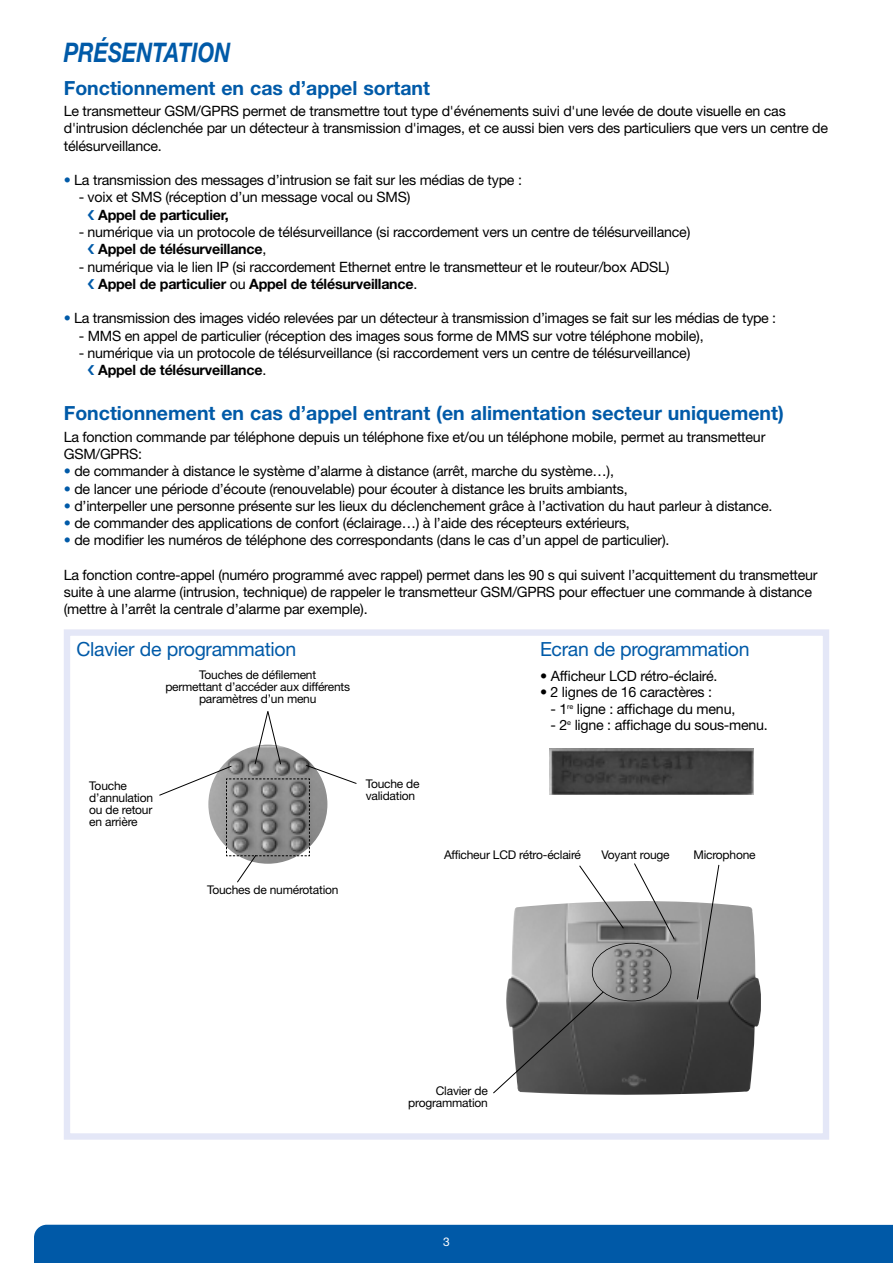
<style>
.page{position:relative;width:893px;height:1263px;background:#fff}
.page>*{position:absolute;margin:0;border:0;box-sizing:border-box;transform-origin:0 0}
.t1{font:italic 700 27px "Helvetica Neue LT Com";color:#005aa8;scale:.8 1}
.t2{font:700 19.5px "Helvetica Neue LT Com";color:#005aa8}
.t3{font:19.5px "Helvetica Neue LT Com";letter-spacing:-.015em;color:#005aa8}
.t4{font:14.25px/17.2px "Helvetica Neue LT Com";letter-spacing:-.015em;color:#000}
.t5{font:700 14.25px "Helvetica Neue LT Com";letter-spacing:-.015em;color:#000}
.t6{font:12px/12px "Helvetica Neue LT Com";letter-spacing:-.015em;color:#000}
.t7{font:12px "Helvetica Neue LT Com";color:#fff}
.s1{color:#005aa8}
.s2{font-weight:700}
</style>
<div class="page">
<div style="left:34px;top:1225px;width:859px;height:38px;background:#0059a7"></div>
<div style="left:64px;top:629px;width:765px;height:511px;border:6px solid #e4e7f7"></div>
<img style="left:506px;top:901px;width:254px;height:194px">
<svg style="left:579px;top:865px;width:45px;height:64px"></svg>
<svg style="left:493px;top:991px;width:111px;height:103px"></svg>
<svg style="left:696px;top:864px;width:24px;height:136px"></svg>
<svg style="left:633px;top:863px;width:42px;height:77px"></svg>
<div style="left:592px;top:943px;width:79px;height:58px;border:2px solid #000;border-radius:50%"></div>
<img style="left:549px;top:748px;width:204px;height:47px">
<svg style="left:159px;top:711px;width:198px;height:172px"></svg>
<h1 class="t1" style="left:64px;top:37px;width:210px">PRÉSENTATION</h1>
<h2 class="t2" style="left:64px;top:77px;width:368px">Fonctionnement en cas d’appel sortant</h2>
<p class="t4" style="left:64px;top:104px;width:766px">Le transmetteur GSM/GPRS permet de transmettre tout type d'événements suivi d'une levée de doute visuelle en cas d'intrusion déclenchée par un détecteur à transmission d'images, et ce aussi bien vers des particuliers que vers un centre de télésurveillance.</p>
<p class="t4" style="left:64px;top:173px;width:460px"><span class="s1">•</span> La transmission des messages d’intrusion se fait sur les médias de type :</p>
<p class="t4" style="left:79px;top:190px;width:333px">- voix et SMS (réception d’un message vocal ou SMS)</p>
<p class="t5" style="left:98px;top:207px;width:132px">Appel de particulier,</p>
<p class="t4" style="left:98px;top:225px;width:594px;text-indent:-20px">- numérique via un protocole de télésurveillance (si raccordement vers un centre de télésurveillance)<br><span class="s2">Appel de télésurveillance</span>,</p>
<p class="t4" style="left:98px;top:259px;width:573px;text-indent:-20px">- numérique via le lien IP (si raccordement Ethernet entre le transmetteur et le routeur/box ADSL)<br><span class="s2">Appel de particulier</span> ou <span class="s2">Appel de télésurveillance</span>.</p>
<p class="t4" style="left:64px;top:311px;width:714px"><span class="s1">•</span> La transmission des images vidéo relevées par un détecteur à transmission d’images se fait sur les médias de type :</p>
<p class="t4" style="left:79px;top:328px;width:626px">- MMS en appel de particulier (réception des images sous forme de MMS sur votre téléphone mobile),</p>
<p class="t4" style="left:98px;top:345px;width:594px;text-indent:-20px">- numérique via un protocole de télésurveillance (si raccordement vers un centre de télésurveillance)<br><span class="s2">Appel de télésurveillance</span>.</p>
<h2 class="t2" style="left:64px;top:402px;width:721px">Fonctionnement en cas d’appel entrant (en alimentation secteur uniquement)</h2>
<p class="t4" style="left:64px;top:429px;width:703px">La fonction commande par téléphone depuis un téléphone fixe et/ou un téléphone mobile, permet au transmetteur<br>GSM/GPRS:</p>
<p class="t4" style="left:64px;top:464px;width:552px"><span class="s1">•</span> de commander à distance le système d’alarme à distance (arrêt, marche du système…),</p>
<p class="t4" style="left:64px;top:481px;width:565px"><span class="s1">•</span> de lancer une période d’écoute (renouvelable) pour écouter à distance les bruits ambiants,</p>
<p class="t4" style="left:64px;top:498px;width:710px"><span class="s1">•</span> d’interpeller une personne présente sur les lieux du déclenchement grâce à l’activation du haut parleur à distance.</p>
<p class="t4" style="left:64px;top:516px;width:568px"><span class="s1">•</span> de commander des applications de confort (éclairage…) à l’aide des récepteurs extérieurs,</p>
<p class="t4" style="left:64px;top:533px;width:607px"><span class="s1">•</span> de modifier les numéros de téléphone des correspondants (dans le cas d’un appel de particulier).</p>
<p class="t4" style="left:64px;top:567px;width:755px">La fonction contre-appel (numéro programmé avec rappel) permet dans les 90 s qui suivent l’acquittement du transmetteur suite à une alarme (intrusion, technique) de rappeler le transmetteur GSM/GPRS pour effectuer une commande à distance (mettre à l’arrêt la centrale d’alarme par exemple).</p>
<h2 class="t3" style="left:77px;top:642px;width:221px">Clavier de programmation</h2>
<h2 class="t3" style="left:540px;top:642px;width:211px">Ecran de programmation</h2>
<p class="t6" style="left:165px;top:670px;width:186px;text-align:center">Touches de défilement<br>permettant d’accéder aux différents paramètres d’un menu</p>
<p class="t6" style="left:89px;top:781px;width:65px">Touche d’annulation ou de retour en arrière</p>
<p class="t6" style="left:366px;top:779px;width:55px">Touche de validation</p>
<p class="t6" style="left:207px;top:885px;width:133px">Touches de numérotation</p>
<p class="t4" style="left:540px;top:668px;width:179px">• Afficheur LCD rétro-éclairé.</p>
<p class="t4" style="left:540px;top:685px;width:173px">• 2 lignes de 16 caractères :</p>
<p class="t4" style="left:551px;top:701px;width:186px">- 1<sup>re</sup> ligne : affichage du menu,</p>
<p class="t4" style="left:551px;top:718px;width:219px">- 2<sup>e</sup> ligne : affichage du sous-menu.</p>
<p class="t6" style="left:444px;top:850px;width:139px">Afficheur LCD rétro-éclairé</p>
<p class="t6" style="left:601px;top:850px;width:70px">Voyant rouge</p>
<p class="t6" style="left:693px;top:850px;width:64px">Microphone</p>
<p class="t6" style="left:408px;top:1086px;width:81px;text-align:right">Clavier de programmation</p>
<p class="t7" style="left:443px;top:1237px;width:8px">3</p>
</div>
